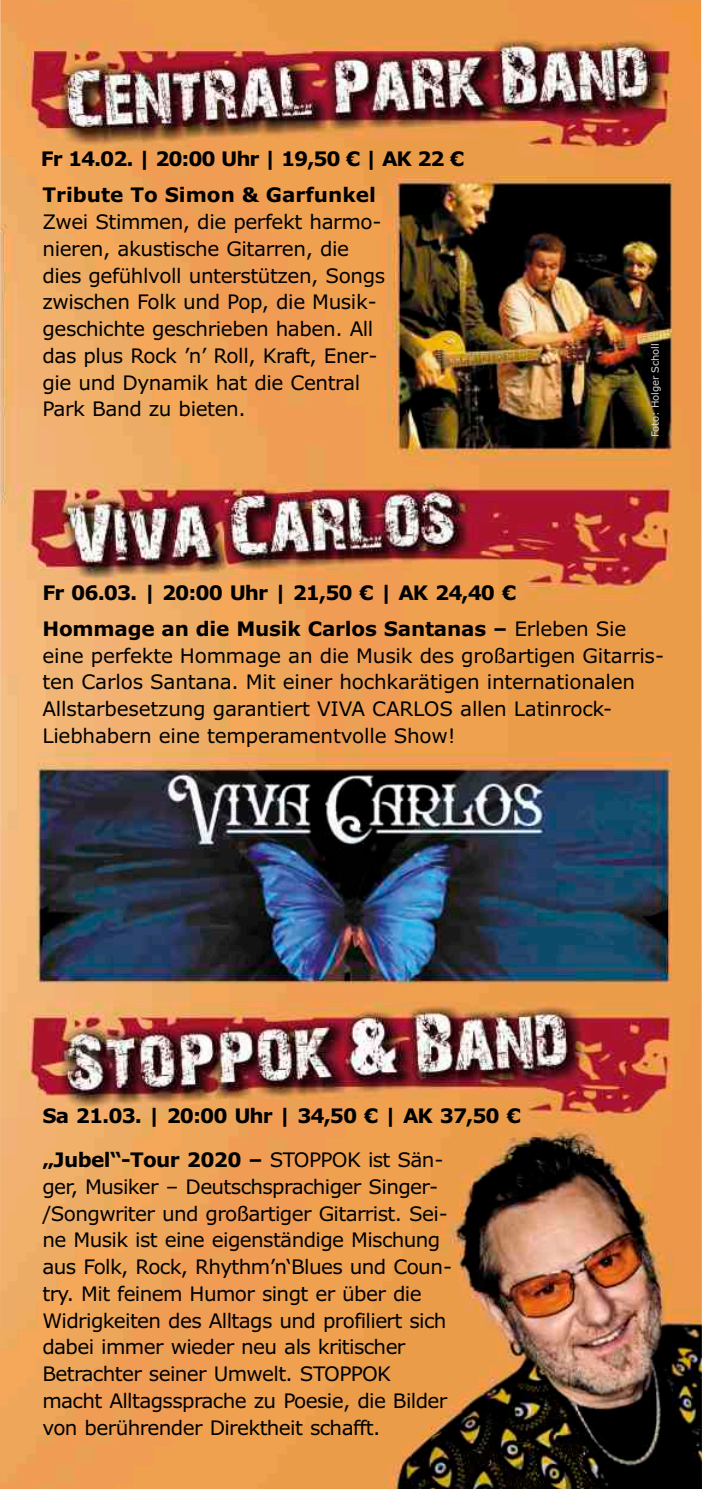
<style>
.page{position:relative;width:702px;height:1489px;background:#fff}
.page>*{position:absolute;margin:0;border:0;box-sizing:border-box;transform-origin:0 0}
.t1{font:20px/26.8px "Verdana";letter-spacing:-.02em;color:#000}
.t2{font:700 20px "Verdana";letter-spacing:-.05em;color:#000}
.t3{font:700 20px "Verdana";color:#000}
.t4{font:10px "Verdana";letter-spacing:-.02em;color:#d7d7d7}
.s1{font-weight:700}
</style>
<div class="page">
<img style="left:0;top:0;width:702px;height:1488px">
<p class="t2" style="left:41px;top:151px;width:425px">Fr 14.02. | 20:00 Uhr | 19,50 € | AK 22 €</p>
<p class="t3" style="left:42px;top:187px;width:335px">Tribute To Simon &amp; Garfunkel</p>
<p class="t1" style="left:42px;top:210px;width:344px">Zwei Stimmen, die perfekt harmo&shy;nieren, akustische Gitarren, die dies gefühlvoll unterstützen, Songs zwischen Folk und Pop, die Musik&shy;geschichte geschrieben haben. All das plus Rock ’n’ Roll, Kraft, Ener&shy;gie und Dynamik hat die Central<br>Park Band zu bieten.</p>
<p class="t2" style="left:42px;top:585px;width:475px">Fr 06.03. | 20:00 Uhr | 21,50 € | AK 24,40 €</p>
<p class="t4" style="left:651px;top:437px;width:95px;rotate:-90deg">Foto: Holger Scholl</p>
<p class="t1" style="left:42px;top:617px;width:623px"><span class="s1">Hommage an die Musik Carlos Santanas –</span> Erleben Sie eine perfekte Hommage an die Musik des großartigen Gitarris&shy;ten Carlos Santana. Mit einer hochkarätigen internationalen Allstarbesetzung garantiert VIVA CARLOS allen Latinrock-Liebhabern eine temperamentvolle Show!</p>
<p class="t2" style="left:42px;top:1107px;width:480px">Sa 21.03. | 20:00 Uhr | 34,50 € | AK 37,50 €</p>
<p class="t1" style="left:42px;top:1148px;width:411px"><span class="s1">„Jubel“-Tour 2020 –</span> STOPPOK ist Sän&shy;ger, Musiker – Deutschsprachiger Singer-/Songwriter und großartiger Gitarrist. Sei&shy;ne Musik ist eine eigenständige Mischung aus Folk, Rock, Rhythm’n‘Blues und Coun&shy;try. Mit feinem Humor singt er über die Widrigkeiten des Alltags und profiliert sich dabei immer wieder neu als kritischer Betrachter seiner Umwelt. STOPPOK macht Alltagssprache zu Poesie, die Bilder von berührender Direktheit schafft.</p>
</div>
